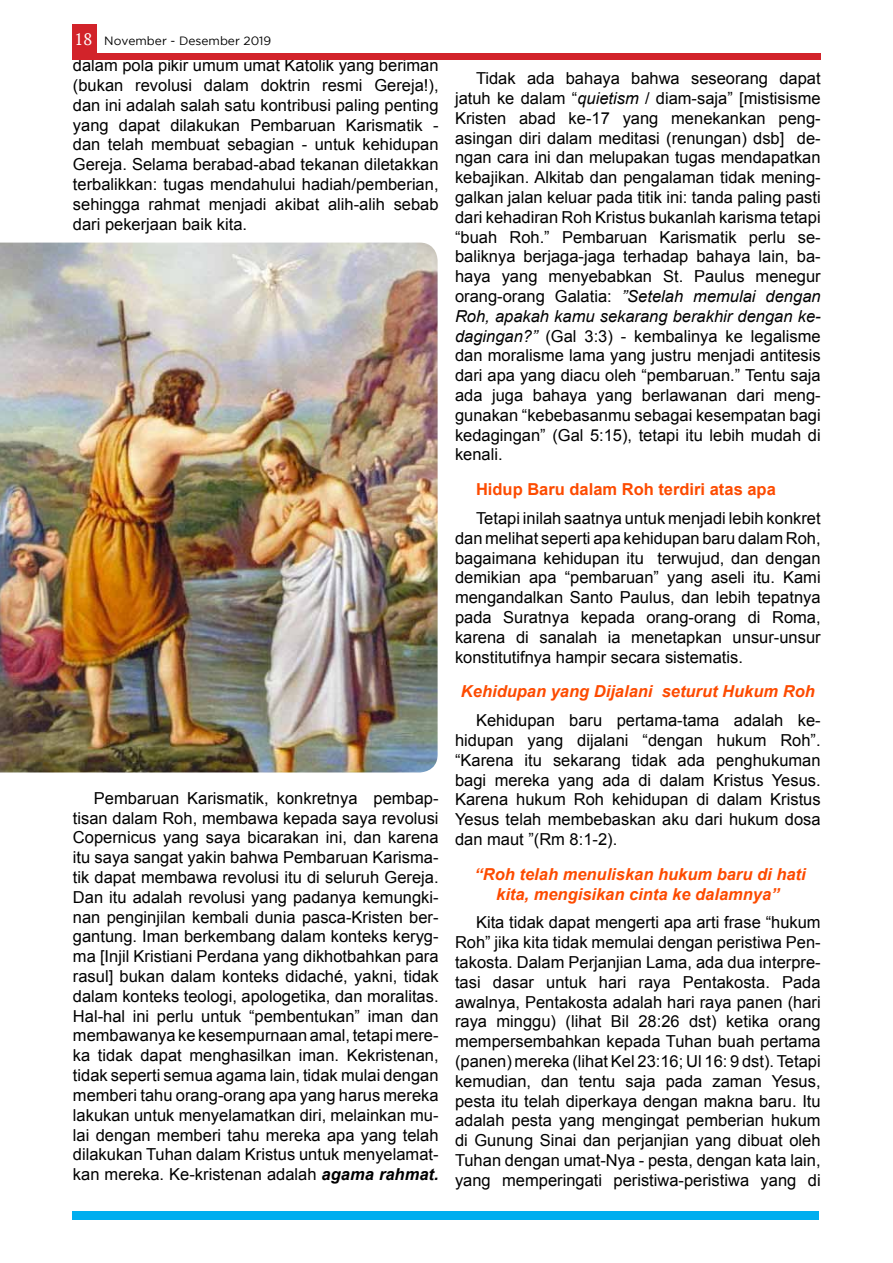
<style>
.page{position:relative;width:893px;height:1263px;background:#fff}
.page>*{position:absolute;margin:0;border:0;box-sizing:border-box;transform-origin:0 0}
.t1{font:16.5px/19.8px "Arial";color:#000;text-align:justify}
.t2{font:italic 700 16.5px/19.8px "Arial";color:#fd4b00;text-align:center}
.t3{font:700 16.5px "Arial";color:#fd4b00}
.t4{font:12px "Gotham";color:#000}
.s1{font-family:"PT Serif";font-size:16.5px;color:#fff}
.s2{font-weight:700;font-style:italic}
.s3{font-style:italic}
</style>
<div class="page">
<div style="left:72px;top:53px;width:749px;height:7px;background:#d2232a"></div>
<div style="left:72px;top:24px;width:25px;height:29px;background:#d2232a"></div>
<div style="left:72px;top:1212px;width:747px;height:8px;background:#00aeef"></div>
<img style="left:0;top:243px;width:438px;height:529px">
<p class="t4" style="left:75px;top:34px;width:198px"><span class="s1">18</span> November - Desember 2019</p>
<p class="t1" style="left:73px;top:56px;width:367px">dalam pola pikir umum umat Katolik yang beriman (bukan revolusi dalam doktrin resmi Gereja!), dan ini adalah salah satu kontribusi paling penting yang dapat dilakukan Pembaruan Karismatik - dan telah membuat sebagian - untuk kehidupan Gereja. Selama berabad-abad tekanan diletakkan terbalikkan: tugas mendahului hadiah/pemberian, sehingga rahmat menjadi akibat alih-alih sebab dari pekerjaan baik kita.</p>
<p class="t1" style="left:73px;top:788px;width:367px;text-indent:21px">Pembaruan Karismatik, konkretnya pembap&shy;tisan dalam Roh, membawa kepada saya revolusi Copernicus yang saya bicarakan ini, dan karena itu saya sangat yakin bahwa Pembaruan Karisma&shy;tik dapat membawa revolusi itu di seluruh Gereja.<br>Dan itu adalah revolusi yang padanya kemungki&shy;nan penginjilan kembali dunia pasca-Kristen ber&shy;gantung. Iman berkembang dalam konteks keryg&shy;ma [Injil Kristiani Perdana yang dikhotbahkan para rasul] bukan dalam konteks didaché, yakni, tidak dalam konteks teologi, apologetika, dan moralitas.<br>Hal-hal ini perlu untuk “pembentukan” iman dan membawanya ke kesempurnaan amal, tetapi mere&shy;ka tidak dapat menghasilkan iman. Kekristenan, tidak seperti semua agama lain, tidak mulai dengan memberi tahu orang-orang apa yang harus mereka lakukan untuk menyelamatkan diri, melainkan mu&shy;lai dengan memberi tahu mereka apa yang telah dilakukan Tuhan dalam Kristus untuk menyelamat&shy;kan mereka. Ke-kristenan adalah <span class="s2">agama rahmat.</span></p>
<p class="t1" style="left:455px;top:69px;width:367px;text-indent:21px">Tidak ada bahaya bahwa seseorang dapat jatuh ke dalam “<span class="s3">quietism</span> / diam-saja” [mistisisme Kristen abad ke-17 yang menekankan peng&shy;asingan diri dalam meditasi (renungan) dsb] de&shy;ngan cara ini dan melupakan tugas mendapatkan kebajikan. Alkitab dan pengalaman tidak mening&shy;galkan jalan keluar pada titik ini: tanda paling pasti dari kehadiran Roh Kristus bukanlah karisma tetapi “buah Roh.” Pembaruan Karismatik perlu se&shy;baliknya berjaga-jaga terhadap bahaya lain, ba&shy;haya yang menyebabkan St. Paulus menegur orang-orang Galatia: <span class="s3">”Setelah memulai dengan Roh, apakah kamu sekarang berakhir dengan ke&shy;dagingan?”</span> (Gal 3:3) - kembalinya ke legalisme dan moralisme lama yang justru menjadi antitesis dari apa yang diacu oleh “pembaruan.” Tentu saja ada juga bahaya yang berlawanan dari meng&shy;gunakan “kebebasanmu sebagai kesempatan bagi kedagingan” (Gal 5:15), tetapi itu lebih mudah di kenali.</p>
<p class="t3" style="left:476px;top:478px;width:301px">Hidup Baru dalam Roh terdiri atas apa</p>
<p class="t1" style="left:455px;top:508px;width:367px;text-indent:21px">Tetapi inilah saatnya untuk menjadi lebih konkret dan melihat seperti apa kehidupan baru dalam Roh, bagaimana kehidupan itu terwujud, dan dengan demikian apa “pembaruan” yang aseli itu. Kami mengandalkan Santo Paulus, dan lebih tepatnya pada Suratnya kepada orang-orang di Roma, karena di sanalah ia menetapkan unsur-unsur konstitutifnya hampir secara sistematis.</p>
<p class="t2" style="left:461px;top:682px;width:355px">Kehidupan yang Dijalani seturut Hukum Roh</p>
<p class="t1" style="left:455px;top:711px;width:367px;text-indent:21px">Kehidupan baru pertama-tama adalah ke&shy;hidupan yang dijalani “dengan hukum Roh”. “Karena itu sekarang tidak ada penghukuman bagi mereka yang ada di dalam Kristus Yesus.<br>Karena hukum Roh kehidupan di dalam Kristus Yesus telah membebaskan aku dari hukum dosa dan maut ”(Rm 8:1-2).</p>
<p class="t2" style="left:475px;top:865px;width:332px">“Roh telah menuliskan hukum baru di hati kita, mengisikan cinta ke dalamnya”</p>
<p class="t1" style="left:455px;top:913px;width:367px;text-indent:21px">Kita tidak dapat mengerti apa arti frase “hukum Roh” jika kita tidak memulai dengan peristiwa Pen&shy;takosta. Dalam Perjanjian Lama, ada dua interpre&shy;tasi dasar untuk hari raya Pentakosta. Pada awalnya, Pentakosta adalah hari raya panen (hari raya minggu) (lihat Bil 28:26 dst) ketika orang mempersembahkan kepada Tuhan buah pertama (panen) mereka (lihat Kel 23:16; Ul 16: 9 dst). Tetapi kemudian, dan tentu saja pada zaman Yesus, pesta itu telah diperkaya dengan makna baru. Itu adalah pesta yang mengingat pemberian hukum di Gunung Sinai dan perjanjian yang dibuat oleh Tuhan dengan umat-Nya - pesta, dengan kata lain, yang memperingati peristiwa-peristiwa yang di</p>
</div>
